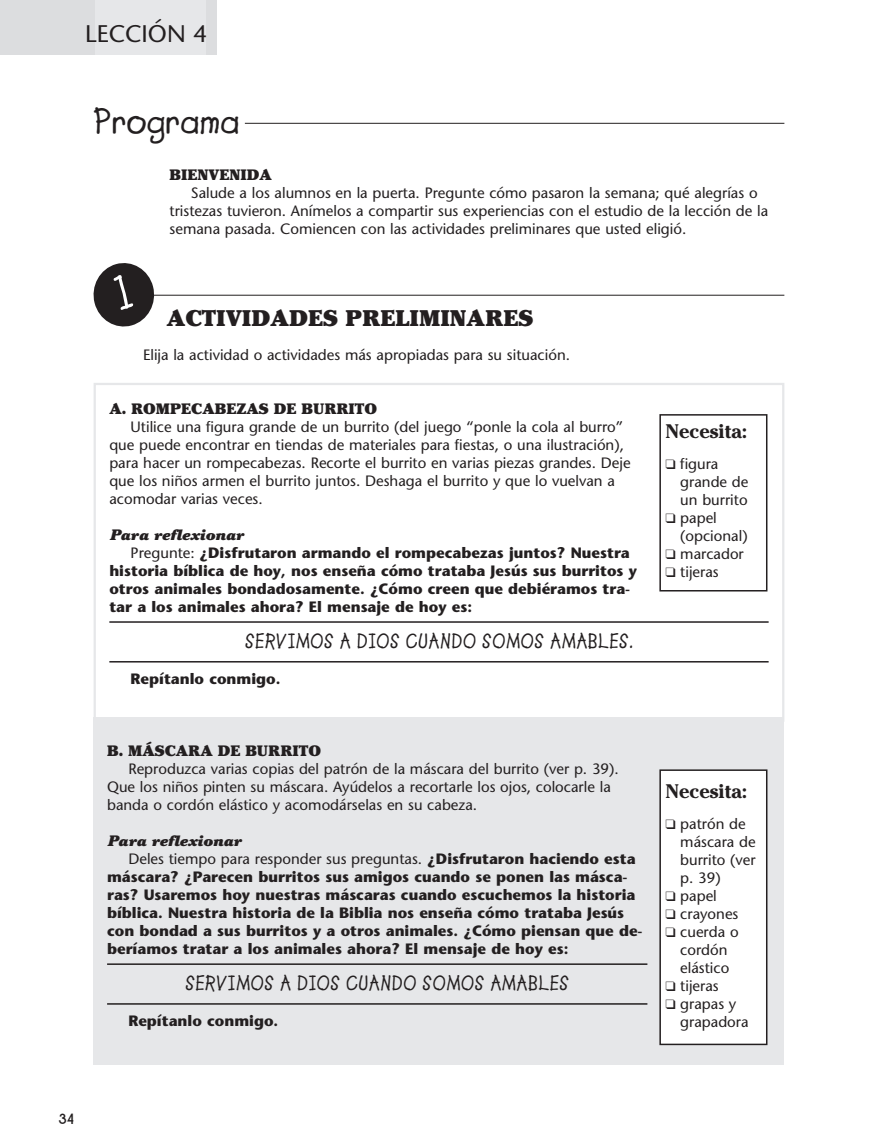
<style>
.page{position:relative;width:878px;height:1148px;background:#fff}
.page>*{position:absolute;margin:0;border:0;box-sizing:border-box;transform-origin:0 0}
.t1{font:700 36px "Lemonade";color:#231f20}
.t2{font:24px "Stone Sans";color:#231f20}
.t3{font:900 22.5px "Cheltenham";color:#231f20}
.t4{font:700 21px "Lemonade";letter-spacing:.025em;color:#231f20}
.t5{font:700 19.5px "Cheltenham";color:#231f20}
.t6{font:15px/18px "Stone Sans";color:#231f20}
.t7{font:700 15px/18px "Stone Sans";color:#231f20}
.t8{font:900 15px "Cheltenham";color:#231f20}
.t9{font:italic 900 15px "Cheltenham";color:#231f20}
.t10{font:700 15px "New Garden";color:#231f20}
.s1{font-weight:400}
</style>
<div class="page">
<div style="left:0;top:0;width:95px;height:54px;background:#dcdddf"></div>
<div style="left:95px;top:0;width:111px;height:54px;background:#e6e7e9"></div>
<div style="left:206px;top:0;width:10px;height:54px;background:#dcdddf"></div>
<hr style="left:245px;top:123px;width:539px;height:1px;background:#231f20">
<hr style="left:140px;top:295px;width:644px;height:1px;background:#231f20">
<hr style="left:109px;top:621px;width:659px;height:1px;background:#231f20">
<hr style="left:109px;top:661px;width:659px;height:1px;background:#231f20">
<div style="left:94px;top:717px;width:690px;height:348px;background:#e6e7e9"></div>
<hr style="left:107px;top:963px;width:540px;height:1px;background:#231f20">
<hr style="left:107px;top:1003px;width:540px;height:1px;background:#231f20">
<div style="left:659px;top:414px;width:108px;height:177px;border:2px solid #231f20"></div>
<div style="left:660px;top:770px;width:106px;height:274px;background:#fff"></div>
<div style="left:659px;top:769px;width:108px;height:276px;border:2px solid #231f20"></div>
<svg style="left:93px;top:263px;width:64px;height:64px"></svg>
<h2 class="t2" style="left:85px;top:24px;width:123px">LECCIÓN 4</h2>
<h1 class="t1" style="left:94px;top:99px;width:148px">Programa</h1>
<p class="t8" style="left:170px;top:169px;width:104px">BIENVENIDA</p>
<p class="t6" style="left:170px;top:185px;width:600px;text-indent:21px">Salude a los alumnos en la puerta. Pregunte cómo pasaron la semana; qué alegrías o tristezas tuvieron. Anímelos a compartir sus experiencias con el estudio de la lección de la semana pasada. Comiencen con las actividades preliminares que usted eligió.</p>
<h3 class="t3" style="left:167px;top:309px;width:368px">ACTIVIDADES PRELIMINARES</h3>
<p class="t6" style="left:143px;top:347px;width:428px">Elija la actividad o actividades más apropiadas para su situación.</p>
<p class="t8" style="left:109px;top:403px;width:269px">A. ROMPECABEZAS DE BURRITO</p>
<p class="t6" style="left:109px;top:419px;width:523px;text-indent:21px">Utilice una figura grande de un burrito (del juego “ponle la cola al burro” que puede encontrar en tiendas de materiales para fiestas, o una ilustración), para hacer un rompecabezas. Recorte el burrito en varias piezas grandes. Deje que los niños armen el burrito juntos. Deshaga el burrito y que lo vuelvan a acomodar varias veces.</p>
<p class="t9" style="left:109px;top:529px;width:136px">Para reflexionar</p>
<p class="t7" style="left:109px;top:545px;width:529px;text-indent:21px"><span class="s1">Pregunte:</span> ¿Disfrutaron armando el rompecabezas juntos? Nuestra historia bíblica de hoy, nos enseña cómo trataba Jesús sus burritos y otros animales bondadosamente. ¿Cómo creen que debiéramos tra&shy;tar a los animales ahora? El mensaje de hoy es:</p>
<h3 class="t4" style="left:245px;top:628px;width:389px">SERVIMOS A DIOS CUANDO SOMOS AMABLES.</h3>
<p class="t7" style="left:131px;top:671px;width:151px">Repítanlo conmigo.</p>
<p class="t8" style="left:107px;top:745px;width:215px">B. MÁSCARA DE BURRITO</p>
<p class="t6" style="left:107px;top:761px;width:513px;text-indent:21px">Reproduzca varias copias del patrón de la máscara del burrito (ver p. 39).<br>Que los niños pinten su máscara. Ayúdelos a recortarle los ojos, colocarle la banda o cordón elástico y acomodárselas en su cabeza.</p>
<p class="t9" style="left:107px;top:835px;width:136px">Para reflexionar</p>
<p class="t7" style="left:107px;top:851px;width:537px;text-indent:21px"><span class="s1">Deles tiempo para responder sus preguntas.</span> ¿Disfrutaron haciendo esta máscara? ¿Parecen burritos sus amigos cuando se ponen las másca&shy;ras? Usaremos hoy nuestras máscaras cuando escuchemos la historia bíblica. Nuestra historia de la Biblia nos enseña cómo trataba Jesús con bondad a sus burritos y a otros animales. ¿Cómo piensan que de&shy;beríamos tratar a los animales ahora? El mensaje de hoy es:</p>
<h3 class="t4" style="left:185px;top:970px;width:385px">SERVIMOS A DIOS CUANDO SOMOS AMABLES</h3>
<p class="t7" style="left:128px;top:1013px;width:151px">Repítanlo conmigo.</p>
<h3 class="t5" style="left:665px;top:419px;width:83px">Necesita:</h3>
<p class="t6" style="left:680px;top:456px;width:70px;text-indent:-15px">❑ figura grande de un burrito</p>
<p class="t6" style="left:680px;top:510px;width:69px;text-indent:-15px">❑ papel (opcional)</p>
<p class="t6" style="left:665px;top:546px;width:80px">❑ marcador</p>
<p class="t6" style="left:665px;top:564px;width:55px">❑ tijeras</p>
<h3 class="t5" style="left:665px;top:779px;width:83px">Necesita:</h3>
<p class="t6" style="left:680px;top:816px;width:77px;text-indent:-15px">❑ patrón de máscara de burrito (ver p. 39)</p>
<p class="t6" style="left:665px;top:888px;width:53px">❑ papel</p>
<p class="t6" style="left:665px;top:906px;width:74px">❑ crayones</p>
<p class="t6" style="left:665px;top:924px;width:75px;text-align:center">❑ cuerda o cordón elástico</p>
<p class="t6" style="left:665px;top:978px;width:55px">❑ tijeras</p>
<p class="t6" style="left:680px;top:996px;width:70px;text-indent:-15px">❑ grapas y grapadora</p>
<p class="t10" style="left:58px;top:1109px;width:17px">34</p>
</div>
